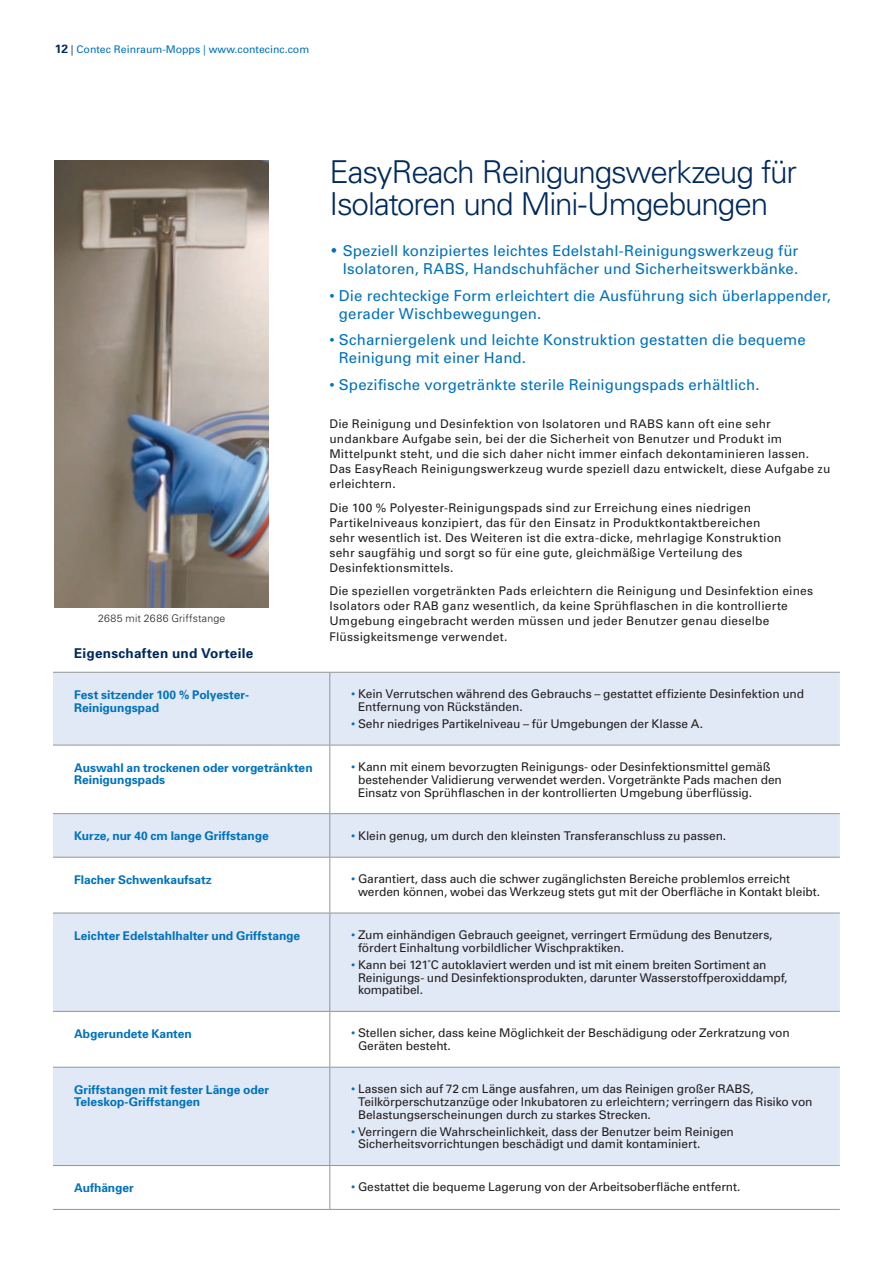
<style>
.page{position:relative;width:893px;height:1263px;background:#fff}
.page>*{position:absolute;margin:0;border:0;box-sizing:border-box;transform-origin:0 0}
.t1{font:300 31.5px/31.5px "Univers";letter-spacing:-.04em;color:#00295c}
.t2{font:15px/18px "Univers";letter-spacing:.005em;color:#0072bc}
.t3{font:700 13.5px "Univers";letter-spacing:.02em;color:#00295c}
.t4{font:12px/12.8px "Univers";color:#231f20}
.t5{font:700 12px/12.8px "Univers";color:#0072bc}
.t6{font:12px/15px "Univers";letter-spacing:.02em;color:#231f20}
.t7{font:10.5px "Univers";color:#0072bc}
.t8{font:300 10.5px "Univers";letter-spacing:.02em;color:#231f20}
.s1{font-weight:700;font-size:12px;color:#00295c}
.s2{color:#00295c}
.s3{font-family:"Avant Garde"}
.s4{color:#0072bc}
</style>
<div class="page">
<svg style="left:53px;top:672px;width:787px;height:492px;fill:#e1e9f6"></svg>
<hr style="left:329px;top:672px;width:1px;height:72px;background:#939598">
<hr style="left:53px;top:744px;width:277px;height:1px;background:#939598">
<hr style="left:330px;top:744px;width:510px;height:1px;background:#939598">
<hr style="left:329px;top:745px;width:1px;height:68px;background:#939598">
<hr style="left:53px;top:813px;width:277px;height:1px;background:#939598">
<hr style="left:330px;top:813px;width:510px;height:1px;background:#939598">
<hr style="left:329px;top:813px;width:1px;height:43px;background:#939598">
<hr style="left:53px;top:856px;width:277px;height:1px;background:#939598">
<hr style="left:330px;top:856px;width:510px;height:1px;background:#939598">
<hr style="left:329px;top:857px;width:1px;height:55px;background:#939598">
<hr style="left:53px;top:912px;width:277px;height:1px;background:#939598">
<hr style="left:330px;top:912px;width:510px;height:1px;background:#939598">
<hr style="left:329px;top:913px;width:1px;height:97px;background:#939598">
<hr style="left:53px;top:1010px;width:277px;height:1px;background:#939598">
<hr style="left:330px;top:1010px;width:510px;height:1px;background:#939598">
<hr style="left:329px;top:1011px;width:1px;height:55px;background:#939598">
<hr style="left:53px;top:1066px;width:277px;height:1px;background:#939598">
<hr style="left:330px;top:1066px;width:510px;height:1px;background:#939598">
<hr style="left:329px;top:1067px;width:1px;height:97px;background:#939598">
<hr style="left:53px;top:1164px;width:277px;height:1px;background:#939598">
<hr style="left:330px;top:1164px;width:510px;height:1px;background:#939598">
<hr style="left:329px;top:1165px;width:1px;height:43px;background:#939598">
<hr style="left:53px;top:1208px;width:277px;height:1px;background:#939598">
<hr style="left:330px;top:1208px;width:510px;height:1px;background:#939598">
<hr style="left:53px;top:671px;width:277px;height:1px;background:#939598">
<hr style="left:330px;top:671px;width:510px;height:1px;background:#939598">
<img style="left:55px;top:161px;width:214px;height:446px">
<p class="t7" style="left:55px;top:43px;width:256px"><span class="s1">12</span> <span class="s2">|</span> Contec Reinraum-Mopps | www.contecinc.com</p>
<p class="t8" style="left:98px;top:612px;width:129px">2685 mit 2686 Griffstange</p>
<h1 class="t1" style="left:329px;top:156px;width:469px">EasyReach Reinigungswerkzeug für<br>Isolatoren und Mini-Umgebungen</h1>
<p class="t2" style="left:329px;top:242px;width:470px;text-align:right"><span class="s3">•</span> Speziell konzipiertes leichtes Edelstahl-Reinigungswerkzeug für<br>Isolatoren, RABS, Handschuhfächer und Sicherheitswerkbänke.</p>
<p class="t2" style="left:339px;top:286px;width:493px;text-indent:-9px">• Die rechteckige Form erleichtert die Ausführung sich überlappender, gerader Wischbewegungen.</p>
<p class="t2" style="left:339px;top:331px;width:468px;text-indent:-9px">• Scharniergelenk und leichte Konstruktion gestatten die bequeme<br>Reinigung mit einer Hand.</p>
<p class="t2" style="left:329px;top:375px;width:431px">• Spezifische vorgetränkte sterile Reinigungspads erhältlich.</p>
<p class="t4" style="left:329px;top:416px;width:502px;line-height:15px">Die Reinigung und Desinfektion von Isolatoren und RABS kann oft eine sehr undankbare Aufgabe sein, bei der die Sicherheit von Benutzer und Produkt im Mittelpunkt steht, und die sich daher nicht immer einfach dekontaminieren lassen.<br>Das EasyReach Reinigungswerkzeug wurde speziell dazu entwickelt, diese Aufgabe zu erleichtern.</p>
<p class="t4" style="left:329px;top:500px;width:453px;line-height:15px">Die 100 % Polyester-Reinigungspads sind zur Erreichung eines niedrigen Partikelniveaus konzipiert, das für den Einsatz in Produktkontaktbereichen sehr wesentlich ist. Des Weiteren ist die extra-dicke, mehrlagige Konstruktion sehr saugfähig und sorgt so für eine gute, gleichmäßige Verteilung des Desinfektionsmittels.</p>
<p class="t6" style="left:329px;top:583px;width:485px">Die speziellen vorgetränkten Pads erleichtern die Reinigung und Desinfektion eines Isolators oder RAB ganz wesentlich, da keine Sprühflaschen in die kontrollierte Umgebung eingebracht werden müssen und jeder Benutzer genau dieselbe Flüssigkeitsmenge verwendet.</p>
<p class="t3" style="left:74px;top:644px;width:180px">Eigenschaften und Vorteile</p>
<p class="t5" style="left:74px;top:688px;width:176px">Fest sitzender 100 % Polyester-<br>Reinigungspad</p>
<p class="t4" style="left:358px;top:687px;width:448px;text-indent:-7px"><span class="s4">•</span> Kein Verrutschen während des Gebrauchs – gestattet effiziente Desinfektion und<br>Entfernung von Rückständen.</p>
<p class="t4" style="left:351px;top:717px;width:354px"><span class="s4">•</span> Sehr niedriges Partikelniveau – für Umgebungen der Klasse A.</p>
<p class="t5" style="left:74px;top:760px;width:240px">Auswahl an trockenen oder vorgetränkten<br>Reinigungspads</p>
<p class="t4" style="left:358px;top:760px;width:425px;text-indent:-7px"><span class="s4">•</span> Kann mit einem bevorzugten Reinigungs- oder Desinfektionsmittel gemäß bestehender Validierung verwendet werden. Vorgetränkte Pads machen den<br>Einsatz von Sprühflaschen in der kontrollierten Umgebung überflüssig.</p>
<p class="t5" style="left:74px;top:829px;width:196px">Kurze, nur 40 cm lange Griffstange</p>
<p class="t4" style="left:351px;top:829px;width:377px"><span class="s4">•</span> Klein genug, um durch den kleinsten Transferanschluss zu passen.</p>
<p class="t5" style="left:74px;top:872px;width:139px">Flacher Schwenkaufsatz</p>
<p class="t4" style="left:358px;top:872px;width:463px;text-indent:-7px"><span class="s4">•</span> Garantiert, dass auch die schwer zugänglichsten Bereiche problemlos erreicht werden können, wobei das Werkzeug stets gut mit der Oberfläche in Kontakt bleibt.</p>
<p class="t5" style="left:74px;top:928px;width:227px">Leichter Edelstahlhalter und Griffstange</p>
<p class="t4" style="left:358px;top:928px;width:416px;text-indent:-7px"><span class="s4">•</span> Zum einhändigen Gebrauch geeignet, verringert Ermüdung des Benutzers, fördert Einhaltung vorbildlicher Wischpraktiken.</p>
<p class="t4" style="left:358px;top:958px;width:431px;text-indent:-7px"><span class="s4">•</span> Kann bei 121˚C autoklaviert werden und ist mit einem breiten Sortiment an<br>Reinigungs- und Desinfektionsprodukten, darunter Wasserstoffperoxiddampf, kompatibel.</p>
<p class="t5" style="left:74px;top:1026px;width:119px">Abgerundete Kanten</p>
<p class="t4" style="left:358px;top:1026px;width:433px;text-indent:-7px"><span class="s4">•</span> Stellen sicher, dass keine Möglichkeit der Beschädigung oder Zerkratzung von<br>Geräten besteht.</p>
<p class="t5" style="left:74px;top:1082px;width:196px">Griffstangen mit fester Länge oder<br>Teleskop-Griffstangen</p>
<p class="t4" style="left:358px;top:1082px;width:456px;text-indent:-7px"><span class="s4">•</span> Lassen sich auf 72 cm Länge ausfahren, um das Reinigen großer RABS,<br>Teilkörperschutzanzüge oder Inkubatoren zu erleichtern; verringern das Risiko von<br>Belastungserscheinungen durch zu starkes Strecken.</p>
<p class="t4" style="left:358px;top:1124px;width:377px;text-indent:-7px"><span class="s4">•</span> Verringern die Wahrscheinlichkeit, dass der Benutzer beim Reinigen<br>Sicherheitsvorrichtungen beschädigt und damit kontaminiert.</p>
<p class="t5" style="left:74px;top:1180px;width:61px">Aufhänger</p>
<p class="t4" style="left:351px;top:1180px;width:391px"><span class="s4">•</span> Gestattet die bequeme Lagerung von der Arbeitsoberfläche entfernt.</p>
</div>
